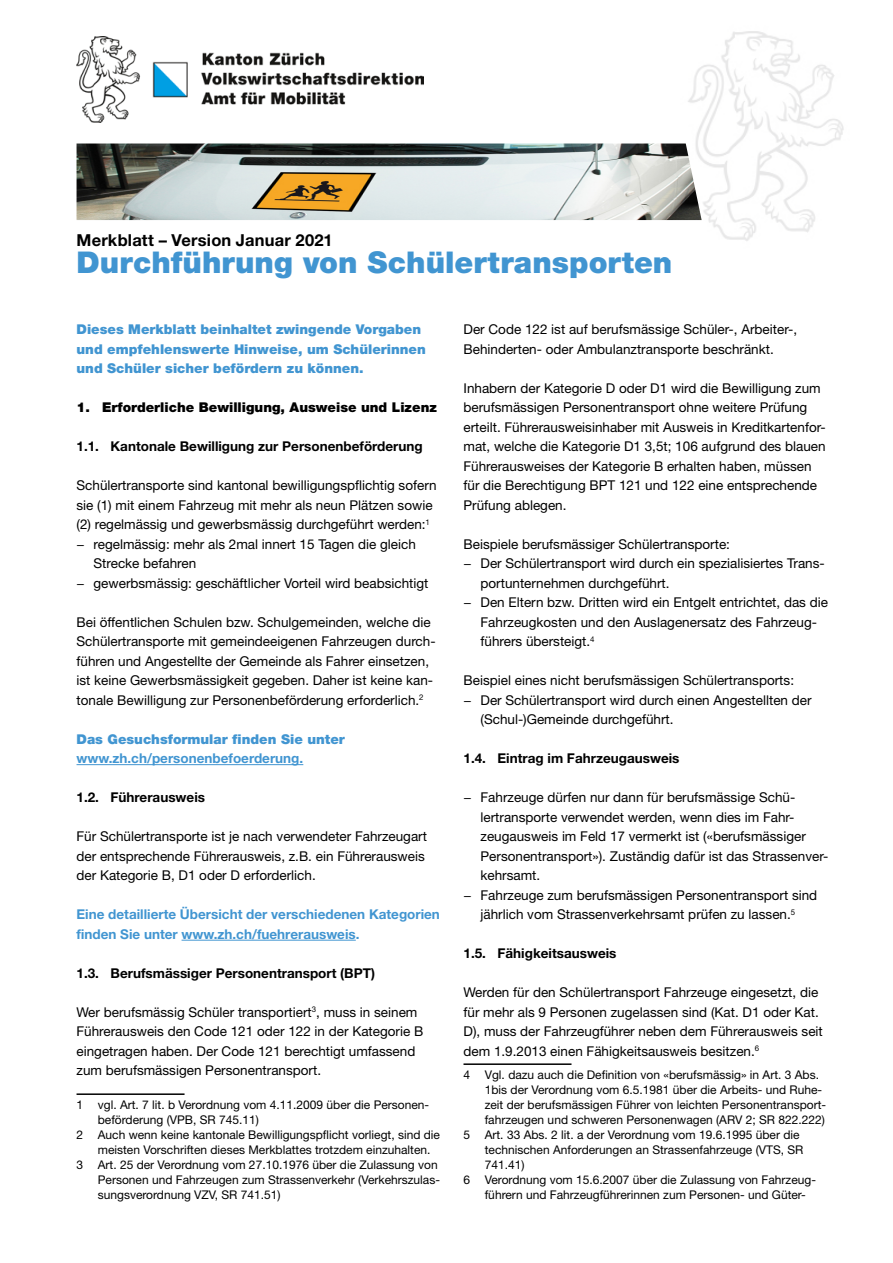
<style>
.page{position:relative;width:893px;height:1263px;background:#fff}
.page>*{position:absolute;margin:0;border:0;box-sizing:border-box;transform-origin:0 0}
.t1{font:900 30px "Helvetica Neue LT Pro";color:#4195d1}
.t2{font:700 16.5px "Helvetica Neue LT Pro";letter-spacing:.01em;color:#000}
.t3{font:13.5px/19.5px "Helvetica Neue LT Pro";color:#000}
.t4{font:700 13.5px "Helvetica Neue LT Pro";color:#000}
.t5{font:900 13.5px/19.5px "Helvetica Neue LT Pro";color:#4195d1}
.t6{font:700 13.5px/19.5px "Helvetica Neue LT Pro";color:#4195d1}
.t7{font:900 13.5px "Helvetica Neue LT Pro";color:#000}
.t8{font:12px "Helvetica Neue LT Pro";color:#000}
</style>
<div class="page">
<img style="left:77px;top:144px;width:588px;height:76px">
<hr style="left:77px;top:764px;width:226px;height:1px;background:#4195d1">
<hr style="left:182px;top:940px;width:174px;height:1px;background:#4195d1">
<hr style="left:77px;top:1093px;width:108px;height:2px;background:#000">
<hr style="left:463px;top:1063px;width:108px;height:2px;background:#000">
<img style="left:665px;top:31px;width:179px;height:210px">
<img style="left:77px;top:37px;width:346px;height:85px">
<p class="t2" style="left:77px;top:230px;width:258px">Merkblatt – Version Januar 2021</p>
<h1 class="t1" style="left:77px;top:244px;width:597px">Durchführung von Schülertransporten</h1>
<p class="t5" style="left:77px;top:320px;width:351px">Dieses Merkblatt beinhaltet zwingende Vorgaben und empfehlenswerte Hinweise, um Schülerinnen und Schüler sicher befördern zu können.</p>
<p class="t7" style="left:77px;top:399px;width:362px">1. Erforderliche Bewilligung, Ausweise und Lizenz</p>
<p class="t4" style="left:77px;top:438px;width:348px">1.1. Kantonale Bewilligung zur Personenbeförderung</p>
<p class="t3" style="left:77px;top:475px;width:362px">Schülertransporte sind kantonal bewilligungspflichtig sofern</p>
<p class="t3" style="left:77px;top:495px;width:358px">sie (1) mit einem Fahrzeug mit mehr als neun Plätzen sowie</p>
<p class="t3" style="left:77px;top:514px;width:355px">(2) regelmässig und gewerbsmässig durchgeführt werden:<sup>1</sup></p>
<p class="t3" style="left:77px;top:534px;width:341px">− regelmässig: mehr als 2mal innert 15 Tagen die gleich</p>
<p class="t3" style="left:94px;top:553px;width:104px">Strecke befahren</p>
<p class="t3" style="left:77px;top:573px;width:354px">− gewerbsmässig: geschäftlicher Vorteil wird beabsichtigt</p>
<p class="t3" style="left:77px;top:612px;width:361px">Bei öffentlichen Schulen bzw. Schulgemeinden, welche die Schülertransporte mit gemeindeeigenen Fahrzeugen durch&shy;führen und Angestellte der Gemeinde als Fahrer einsetzen, ist keine Gewerbsmässigkeit gegeben. Daher ist keine kan&shy;tonale Bewilligung zur Personenbeförderung erforderlich.<sup>2</sup></p>
<p class="t5" style="left:77px;top:729px;width:270px">Das Gesuchsformular finden Sie unter</p>
<p class="t6" style="left:77px;top:748px;width:228px">www.zh.ch/personenbefoerderung.</p>
<p class="t4" style="left:77px;top:789px;width:130px">1.2. Führerausweis</p>
<p class="t3" style="left:77px;top:826px;width:352px">Für Schülertransporte ist je nach verwendeter Fahrzeugart der entsprechende Führerausweis, z.B. ein Führerausweis der Kategorie B, D1 oder D erforderlich.</p>
<p class="t6" style="left:77px;top:904px;width:365px">Eine detaillierte Übersicht der verschiedenen Kategorien finden Sie unter www.zh.ch/fuehrerausweis.</p>
<p class="t4" style="left:77px;top:965px;width:300px">1.3. Berufsmässiger Personentransport (BPT)</p>
<p class="t3" style="left:77px;top:1002px;width:348px">Wer berufsmässig Schüler transportiert<sup>3</sup>, muss in seinem Führerausweis den Code 121 oder 122 in der Kategorie B eingetragen haben. Der Code 121 berechtigt umfassend zum berufsmässigen Personentransport.</p>
<p class="t8" style="left:77px;top:1097px;width:354px">1 vgl. Art. 7 lit. b Verordnung vom 4.11.2009 über die Personen-</p>
<p class="t8" style="left:98px;top:1112px;width:163px">beförderung (VPB, SR 745.11)</p>
<p class="t8" style="left:77px;top:1127px;width:365px">2 Auch wenn keine kantonale Bewilligungspflicht vorliegt, sind die</p>
<p class="t8" style="left:98px;top:1142px;width:334px">meisten Vorschriften dieses Merkblattes trotzdem einzuhalten.</p>
<p class="t8" style="left:77px;top:1157px;width:363px">3 Art. 25 der Verordnung vom 27.10.1976 über die Zulassung von</p>
<p class="t8" style="left:98px;top:1172px;width:344px">Personen und Fahrzeugen zum Strassenverkehr (Verkehrszulas-</p>
<p class="t8" style="left:98px;top:1187px;width:184px">sungsverordnung VZV, SR 741.51)</p>
<p class="t3" style="left:463px;top:319px;width:335px">Der Code 122 ist auf berufsmässige Schüler-, Arbeiter-,<br>Behinderten- oder Ambulanztransporte beschränkt.</p>
<p class="t3" style="left:463px;top:378px;width:364px">Inhabern der Kategorie D oder D1 wird die Bewilligung zum berufsmässigen Personentransport ohne weitere Prüfung erteilt. Führerausweisinhaber mit Ausweis in Kreditkartenfor&shy;mat, welche die Kategorie D1 3,5t; 106 aufgrund des blauen Führerausweises der Kategorie B erhalten haben, müssen für die Berechtigung BPT 121 und 122 eine entsprechende Prüfung ablegen.</p>
<p class="t3" style="left:463px;top:534px;width:268px">Beispiele berufsmässiger Schülertransporte:</p>
<p class="t3" style="left:463px;top:553px;width:363px">− Der Schülertransport wird durch ein spezialisiertes Trans-</p>
<p class="t3" style="left:480px;top:573px;width:191px">portunternehmen durchgeführt.</p>
<p class="t3" style="left:463px;top:592px;width:366px">− Den Eltern bzw. Dritten wird ein Entgelt entrichtet, das die</p>
<p class="t3" style="left:480px;top:612px;width:338px">Fahrzeugkosten und den Auslagenersatz des Fahrzeug-</p>
<p class="t3" style="left:480px;top:631px;width:116px">führers übersteigt.<sup>4</sup></p>
<p class="t3" style="left:463px;top:670px;width:332px">Beispiel eines nicht berufsmässigen Schülertransports:</p>
<p class="t3" style="left:463px;top:690px;width:350px">− Der Schülertransport wird durch einen Angestellten der</p>
<p class="t3" style="left:480px;top:709px;width:195px">(Schul-)Gemeinde durchgeführt.</p>
<p class="t4" style="left:463px;top:750px;width:217px">1.4. Eintrag im Fahrzeugausweis</p>
<p class="t3" style="left:463px;top:787px;width:333px">− Fahrzeuge dürfen nur dann für berufsmässige Schü-</p>
<p class="t3" style="left:480px;top:807px;width:316px">lertransporte verwendet werden, wenn dies im Fahr-</p>
<p class="t3" style="left:480px;top:826px;width:327px">zeugausweis im Feld 17 vermerkt ist («berufsmässiger</p>
<p class="t3" style="left:480px;top:846px;width:349px">Personentransport»). Zuständig dafür ist das Strassenver-</p>
<p class="t3" style="left:480px;top:865px;width:61px">kehrsamt.</p>
<p class="t3" style="left:463px;top:885px;width:355px">− Fahrzeuge zum berufsmässigen Personentransport sind</p>
<p class="t3" style="left:480px;top:904px;width:316px">jährlich vom Strassenverkehrsamt prüfen zu lassen.<sup>5</sup></p>
<p class="t4" style="left:463px;top:945px;width:154px">1.5. Fähigkeitsausweis</p>
<p class="t3" style="left:463px;top:982px;width:361px">Werden für den Schülertransport Fahrzeuge eingesetzt, die für mehr als 9 Personen zugelassen sind (Kat. D1 oder Kat.<br>D), muss der Fahrzeugführer neben dem Führerausweis seit dem 1.9.2013 einen Fähigkeitsausweis besitzen.<sup>6</sup></p>
<p class="t8" style="left:463px;top:1067px;width:357px">4 Vgl. dazu auch die Definition von «berufsmässig» in Art. 3 Abs.</p>
<p class="t8" style="left:485px;top:1082px;width:339px">1bis der Verordnung vom 6.5.1981 über die Arbeits- und Ruhe-</p>
<p class="t8" style="left:485px;top:1097px;width:343px">zeit der berufsmässigen Führer von leichten Personentransport-</p>
<p class="t8" style="left:485px;top:1112px;width:342px">fahrzeugen und schweren Personenwagen (ARV 2; SR 822.222)</p>
<p class="t8" style="left:463px;top:1127px;width:338px">5 Art. 33 Abs. 2 lit. a der Verordnung vom 19.6.1995 über die</p>
<p class="t8" style="left:485px;top:1142px;width:320px">technischen Anforderungen an Strassenfahrzeuge (VTS, SR</p>
<p class="t8" style="left:485px;top:1157px;width:41px">741.41)</p>
<p class="t8" style="left:463px;top:1172px;width:354px">6 Verordnung vom 15.6.2007 über die Zulassung von Fahrzeug-</p>
<p class="t8" style="left:485px;top:1187px;width:323px">führern und Fahrzeugführerinnen zum Personen- und Güter-</p>
</div>
